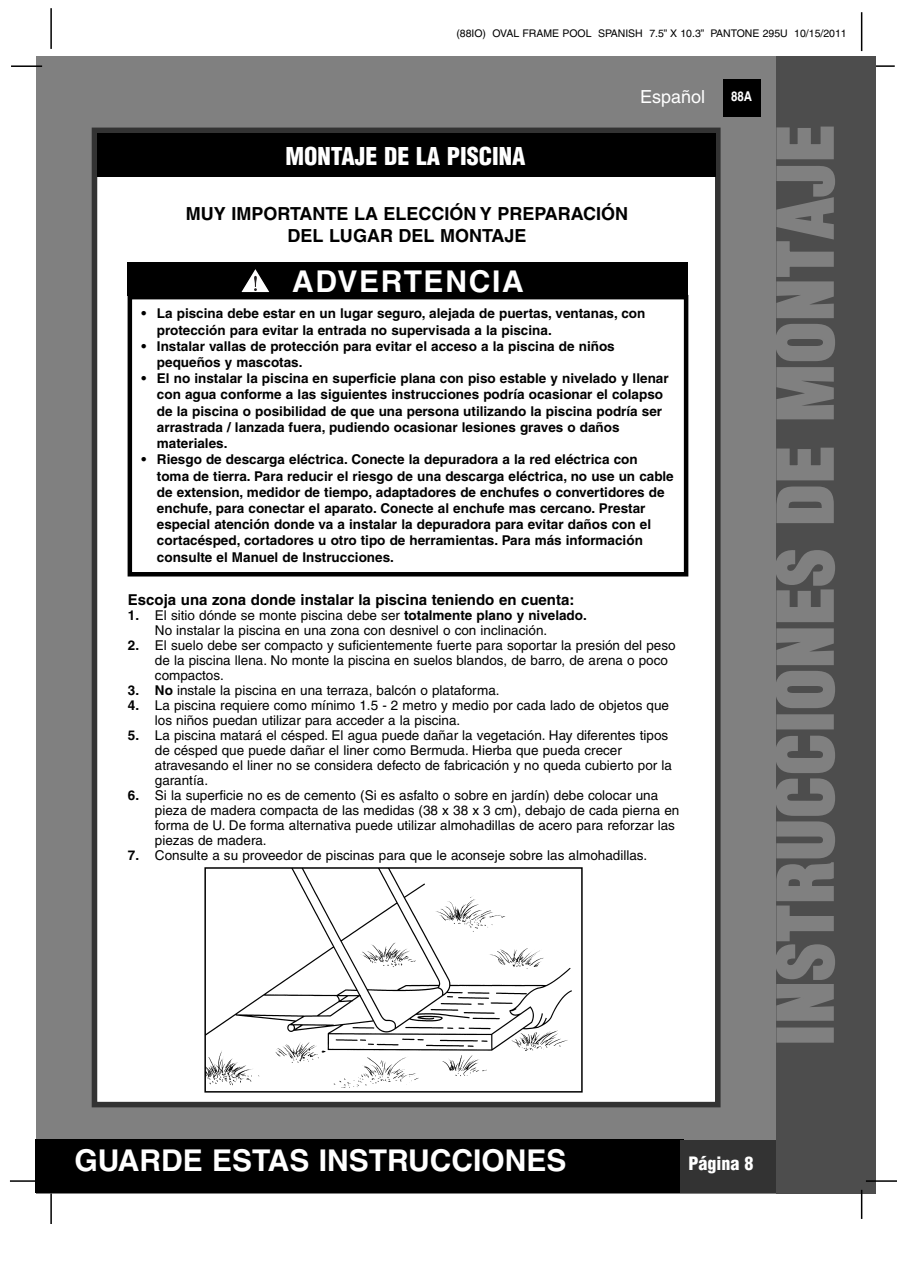
<style>
.page{position:relative;width:897px;height:1264px;background:#fff}
.page>*{position:absolute;margin:0;border:0;box-sizing:border-box;transform-origin:0 0}
.t1{font:900 condensed 73.5px "Helvetica";letter-spacing:.025em;color:#808080}
.t2{font:700 30px "Helvetica";color:#fff}
.t3{font:700 30px "Helvetica";letter-spacing:.055em;color:#fff}
.t4{font:900 condensed 24px "Helvetica";color:#fff}
.t5{font:700 18px/21.9px "Helvetica";color:#000;text-align:center}
.t6{font:900 condensed 18px "Helvetica";color:#fff}
.t7{font:18px "Helvetica";color:#fff}
.t8{font:700 15px "Helvetica";color:#000}
.t9{font:13.5px/15px "Helvetica";color:#000}
.t10{font:700 13.5px/16.2px "Helvetica";color:#000}
.t11{font:700 13.5px "Helvetica";color:#fff;scale:.85 1}
.t12{font:10.5px "Helvetica";color:#000}
.s1{font-weight:700}
</style>
<div class="page">
<div style="left:36px;top:56px;width:751px;height:1137px;background:#808080"></div>
<div style="left:722px;top:79px;width:38px;height:38px;background:#000"></div>
<hr style="left:863px;top:65px;width:31px;height:2px;background:#000">
<hr style="left:50px;top:8px;width:2px;height:41px;background:#000">
<hr style="left:860px;top:12px;width:2px;height:39px;background:#000">
<div style="left:36px;top:1140px;width:647px;height:53px;background:#000"></div>
<div style="left:680px;top:1140px;width:107px;height:53px;background:#333"></div>
<div style="left:776px;top:56px;width:99px;height:1137px;background:#4d4d4d"></div>
<hr style="left:865px;top:1180px;width:31px;height:1px;background:#000">
<hr style="left:860px;top:1189px;width:2px;height:30px;background:#000">
<hr style="left:50px;top:1193px;width:2px;height:31px;background:#000">
<hr style="left:10px;top:1180px;width:31px;height:1px;background:#000">
<hr style="left:11px;top:65px;width:31px;height:2px;background:#000">
<div style="left:97px;top:133px;width:618px;height:968px;background:#fff"></div>
<div style="left:92px;top:128px;width:628px;height:979px;border:6px solid #333"></div>
<div style="left:97px;top:133px;width:618px;height:43px;background:#000"></div>
<div style="left:128px;top:262px;width:560px;height:34px;background:#000"></div>
<div style="left:128px;top:295px;width:560px;height:281px;border:4px solid #000"></div>
<svg style="left:241px;top:269px;width:29px;height:24px"></svg>
<img style="left:207px;top:870px;width:365px;height:218px">
<div style="left:204px;top:867px;width:378px;height:225px;border:2px solid #000"></div>
<p class="t12" style="left:456px;top:29px;width:392px">(88IO) OVAL FRAME POOL SPANISH 7.5” X 10.3” PANTONE 295U 10/15/2011</p>
<h3 class="t7" style="left:640px;top:90px;width:67px">Español</h3>
<h3 class="t4" style="left:285px;top:147px;width:241px">MONTAJE DE LA PISCINA</h3>
<h3 class="t5" style="left:186px;top:205px;width:443px">MUY IMPORTANTE LA ELECCIÓN Y PREPARACIÓN<br>DEL LUGAR DEL MONTAJE</h3>
<h2 class="t3" style="left:292px;top:270px;width:233px">ADVERTENCIA</h2>
<p class="t10" style="left:157px;top:307px;width:490px;text-indent:-15px">• La piscina debe estar en un lugar seguro, alejada de puertas, ventanas, con protección para evitar la entrada no supervisada a la piscina.</p>
<p class="t10" style="left:157px;top:339px;width:459px;text-indent:-15px">• Instalar vallas de protección para evitar el acceso a la piscina de niños pequeños y mascotas.</p>
<p class="t10" style="left:157px;top:372px;width:513px;text-indent:-15px">• El no instalar la piscina en superficie plana con piso estable y nivelado y llenar con agua conforme a las siguientes instrucciones podría ocasionar el colapso de la piscina o posibilidad de que una persona utilizando la piscina podría ser arrastrada / lanzada fuera, pudiendo ocasionar lesiones graves o daños materiales.</p>
<p class="t10" style="left:157px;top:453px;width:518px;text-indent:-15px">• Riesgo de descarga eléctrica. Conecte la depuradora a la red eléctrica con<br>toma de tierra. Para reducir el riesgo de una descarga eléctrica, no use un cable de extension, medidor de tiempo, adaptadores de enchufes o convertidores de enchufe, para conectar el aparato. Conecte al enchufe mas cercano. Prestar especial atención donde va a instalar la depuradora para evitar daños con el cortacésped, cortadores u otro tipo de herramientas. Para más información consulte el Manuel de Instrucciones.</p>
<p class="t8" style="left:128px;top:594px;width:448px">Escoja una zona donde instalar la piscina teniendo en cuenta:</p>
<p class="t9" style="left:155px;top:609px;width:433px;text-indent:-27px"><span class="s1">1.</span> El sitio dónde se monte piscina debe ser <span class="s1">totalmente plano y nivelado.<br></span>No instalar la piscina en una zona con desnivel o con inclinación.</p>
<p class="t9" style="left:155px;top:639px;width:522px;text-indent:-27px"><span class="s1">2.</span> El suelo debe ser compacto y suficientemente fuerte para soportar la presión del peso de la piscina llena. No monte la piscina en suelos blandos, de barro, de arena o poco compactos.</p>
<p class="t9" style="left:128px;top:684px;width:373px"><span class="s1">3. No</span> instale la piscina en una terraza, balcón o plataforma.</p>
<p class="t9" style="left:155px;top:699px;width:515px;text-indent:-27px"><span class="s1">4.</span> La piscina requiere como mínimo 1.5 - 2 metro y medio por cada lado de objetos que los niños puedan utilizar para acceder a la piscina.</p>
<p class="t9" style="left:155px;top:729px;width:518px;text-indent:-27px"><span class="s1">5.</span> La piscina matará el césped. El agua puede dañar la vegetación. Hay diferentes tipos de césped que puede dañar el liner como Bermuda. Hierba que pueda crecer atravesando el liner no se considera defecto de fabricación y no queda cubierto por la garantía.</p>
<p class="t9" style="left:155px;top:789px;width:526px;text-indent:-27px"><span class="s1">6.</span> Si la superficie no es de cemento (Si es asfalto o sobre en jardín) debe colocar una pieza de madera compacta de las medidas (38 x 38 x 3 cm), debajo de cada pierna en forma de U. De forma alternativa puede utilizar almohadillas de acero para reforzar las piezas de madera.</p>
<p class="t9" style="left:128px;top:849px;width:521px"><span class="s1">7.</span> Consulte a su proveedor de piscinas para que le aconseje sobre las almohadillas.</p>
<p class="t11" style="left:731px;top:92px;width:26px">88A</p>
<h1 class="t1" style="left:777px;top:1045px;width:922px;rotate:-90deg">INSTRUCCIONES DE MONTAJE</h1>
<h2 class="t2" style="left:74px;top:1149px;width:493px">GUARDE ESTAS INSTRUCCIONES</h2>
<h3 class="t6" style="left:688px;top:1156px;width:66px">Página 8</h3>
</div>
